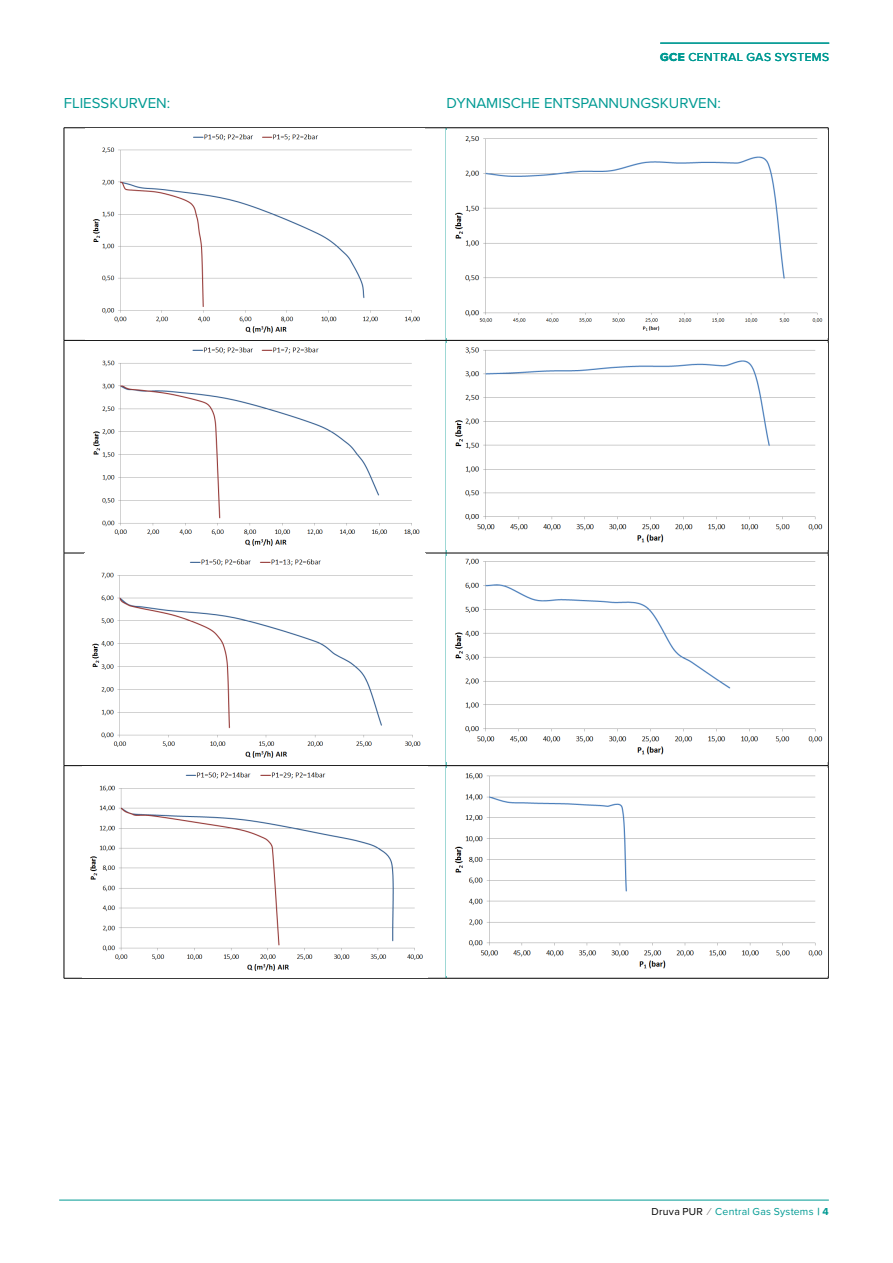
<style>
.page{position:relative;width:893px;height:1263px;background:#fff}
.page>*{position:absolute;margin:0;border:0;box-sizing:border-box;transform-origin:0 0}
.t1{font:15px "Proxima Nova";color:#009a93}
.t2{font:12px "Proxima Nova";letter-spacing:.04em;color:#009a93}
.t3{font:10.5px "Proxima Nova";letter-spacing:.025em;color:#009a93}
.s1{font-weight:700}
.s2{color:#000}
.s3{color:#646363}
</style>
<div class="page">
<hr style="left:59px;top:1200px;width:770px;height:1px;background:#009a93">
<hr style="left:446px;top:128px;width:1px;height:212px;background:#009a93">
<hr style="left:446px;top:341px;width:1px;height:212px;background:#009a93">
<hr style="left:446px;top:553px;width:1px;height:212px;background:#009a93">
<hr style="left:446px;top:766px;width:1px;height:212px;background:#009a93">
<hr style="left:64px;top:127px;width:382px;height:1px;background:#000">
<hr style="left:64px;top:128px;width:1px;height:212px;background:#000">
<hr style="left:446px;top:127px;width:382px;height:1px;background:#000">
<hr style="left:828px;top:128px;width:1px;height:212px;background:#000">
<hr style="left:64px;top:340px;width:382px;height:1px;background:#000">
<hr style="left:64px;top:341px;width:1px;height:212px;background:#000">
<hr style="left:446px;top:340px;width:382px;height:1px;background:#000">
<hr style="left:828px;top:341px;width:1px;height:212px;background:#000">
<hr style="left:64px;top:553px;width:382px;height:1px;background:#000">
<hr style="left:64px;top:553px;width:1px;height:212px;background:#000">
<hr style="left:446px;top:553px;width:382px;height:1px;background:#000">
<hr style="left:828px;top:553px;width:1px;height:212px;background:#000">
<hr style="left:64px;top:765px;width:382px;height:1px;background:#000">
<hr style="left:64px;top:766px;width:1px;height:212px;background:#000">
<hr style="left:446px;top:765px;width:382px;height:1px;background:#000">
<hr style="left:828px;top:766px;width:1px;height:212px;background:#000">
<hr style="left:64px;top:978px;width:382px;height:1px;background:#000">
<hr style="left:446px;top:978px;width:382px;height:1px;background:#000">
<img style="left:92px;top:134px;width:328px;height:200px">
<img style="left:455px;top:136px;width:368px;height:195px">
<img style="left:93px;top:347px;width:327px;height:199px">
<img style="left:455px;top:347px;width:368px;height:196px">
<img style="left:92px;top:559px;width:329px;height:199px">
<img style="left:455px;top:558px;width:368px;height:197px">
<img style="left:90px;top:772px;width:333px;height:199px">
<img style="left:454px;top:773px;width:369px;height:196px">
<hr style="left:660px;top:43px;width:169px;height:1px;background:#009a93">
<p class="t2" style="left:660px;top:48px;width:171px"><span class="s1">GCE</span> CENTRAL GAS SYSTEMS</p>
<p class="t1" style="left:64px;top:92px;width:108px">FLIESSKURVEN:</p>
<p class="t1" style="left:446px;top:92px;width:276px">DYNAMISCHE ENTSPANNUNGSKURVEN:</p>
<p class="t3" style="left:651px;top:1204px;width:179px"><span class="s2">Druva PUR</span> <span class="s3">⁄</span> Central Gas Systems <span class="s1">| 4</span></p>
</div>
